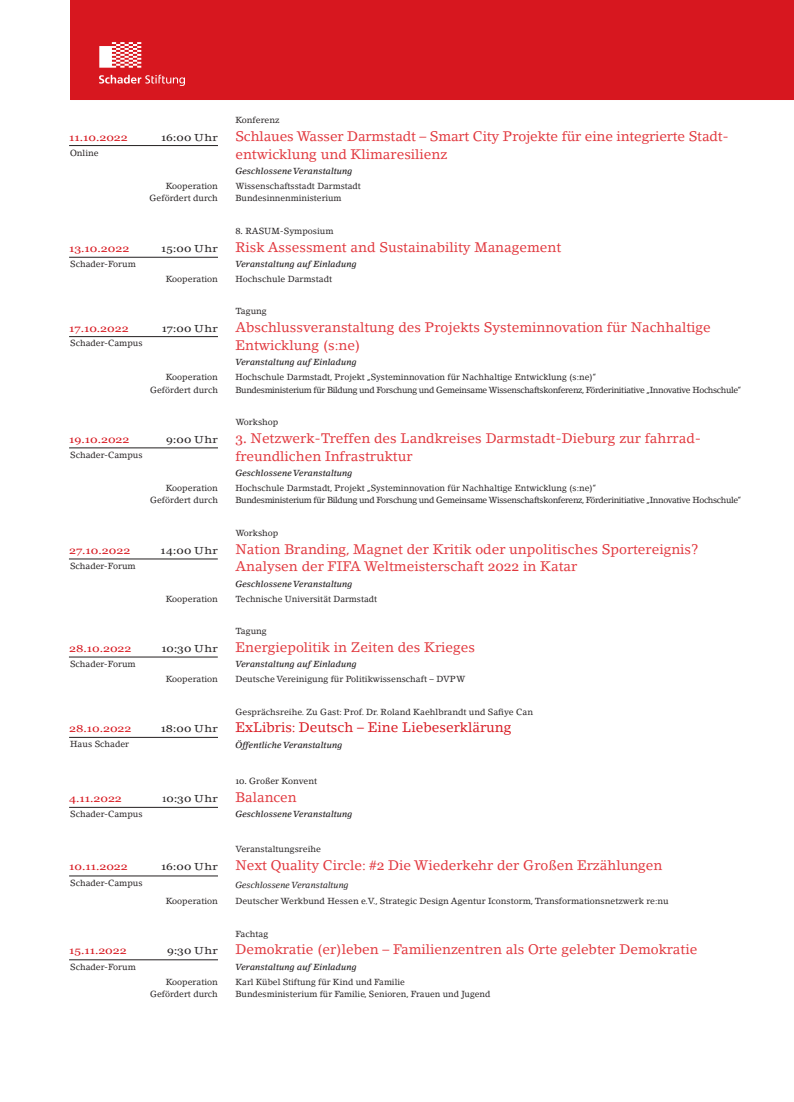
<style>
.page{position:relative;width:794px;height:1102px;background:#fff}
.page>*{position:absolute;margin:0;border:0;box-sizing:border-box;transform-origin:0 0}
.t1{font:13.75px/17.8px "Lino Letter Std";color:#e1373d}
.t2{font:13.75px "Lino Letter Std";color:#d7171f}
.t3{font:10px "Georgia";color:#d7171f;scale:1.24 1}
.t4{font:10px "Georgia";letter-spacing:.01em;color:#231f20;scale:1.2 1}
.t5{font:10px "Georgia";letter-spacing:.01em;color:#231f20}
.t6{font:8.75px "Lino Letter Std";color:#231f20}
.t7{font:8.75px "Lino Letter Std";letter-spacing:-.04em;color:#231f20}
.t8{font:italic 500 8.75px "Lino Letter Std";color:#231f20}
.t9{font:italic 8.75px "Lino Letter Std";color:#231f20}
.s1{font-family:"Lino Letter Std"}
.s2{font-family:"Georgia"}
</style>
<div class="page">
<div style="left:70px;top:0;width:724px;height:100px;background:#d7171f"></div>
<img style="left:99px;top:43px;width:85px;height:42px">
<hr style="left:69px;top:737px;width:149px;height:1px;background:#231f20">
<hr style="left:69px;top:257px;width:149px;height:1px;background:#231f20">
<hr style="left:69px;top:807px;width:149px;height:1px;background:#231f20">
<hr style="left:69px;top:876px;width:149px;height:1px;background:#231f20">
<hr style="left:69px;top:145px;width:149px;height:1px;background:#231f20">
<hr style="left:69px;top:448px;width:149px;height:1px;background:#231f20">
<hr style="left:69px;top:336px;width:149px;height:1px;background:#231f20">
<hr style="left:69px;top:559px;width:149px;height:1px;background:#231f20">
<hr style="left:69px;top:657px;width:149px;height:1px;background:#231f20">
<hr style="left:69px;top:959px;width:149px;height:1px;background:#231f20">
<p class="t6" style="left:235px;top:115px;width:46px">Konferenz</p>
<p class="t3" style="left:69px;top:131px;width:49px">11.10.2022</p>
<p class="t4" style="left:161px;top:131px;width:49px">16:00 <span class="s1">Uhr</span></p>
<p class="t1" style="left:235px;top:127px;width:495px">Schlaues Wasser Darmstadt – Smart City Projekte für eine integrierte Stadt&shy;entwicklung und Klimaresilienz</p>
<p class="t8" style="left:235px;top:166px;width:119px">Geschlossene Veranstaltung</p>
<p class="t6" style="left:166px;top:181px;width:54px">Kooperation</p>
<p class="t6" style="left:235px;top:181px;width:127px">Wissenschaftsstadt Darmstadt</p>
<p class="t6" style="left:149px;top:193px;width:70px">Gefördert durch</p>
<p class="t6" style="left:235px;top:193px;width:108px">Bundesinnenministerium</p>
<p class="t6" style="left:235px;top:226px;width:100px"><span class="s2">8.</span> RASUM-Symposium</p>
<p class="t3" style="left:69px;top:242px;width:50px">13.10.2022</p>
<p class="t4" style="left:161px;top:242px;width:49px">15:00 <span class="s1">Uhr</span></p>
<p class="t1" style="left:235px;top:238px;width:327px">Risk Assessment and Sustainability Management</p>
<p class="t8" style="left:235px;top:259px;width:123px">Veranstaltung auf Einladung</p>
<p class="t6" style="left:166px;top:274px;width:54px">Kooperation</p>
<p class="t6" style="left:235px;top:274px;width:98px">Hochschule Darmstadt</p>
<p class="t6" style="left:235px;top:306px;width:33px">Tagung</p>
<p class="t3" style="left:69px;top:323px;width:50px">17.10.2022</p>
<p class="t4" style="left:162px;top:323px;width:48px">17:00 <span class="s1">Uhr</span></p>
<p class="t1" style="left:235px;top:318px;width:477px">Abschlussveranstaltung des Projekts Systeminnovation für Nachhaltige</p>
<p class="t1" style="left:235px;top:336px;width:127px">Entwicklung (s:ne)</p>
<p class="t8" style="left:235px;top:357px;width:123px">Veranstaltung auf Einladung</p>
<p class="t6" style="left:166px;top:372px;width:54px">Kooperation</p>
<p class="t6" style="left:235px;top:372px;width:362px">Hochschule Darmstadt, Projekt „Systeminnovation für Nachhaltige Entwicklung (s:ne)“</p>
<p class="t6" style="left:150px;top:384px;width:69px">Gefördert durch</p>
<p class="t7" style="left:235px;top:384px;width:507px">Bundesministerium für Bildung und Forschung und Gemeinsame Wissenschaftskonferenz, Förderinitiative „Innovative Hochschule“</p>
<p class="t6" style="left:235px;top:417px;width:45px">Workshop</p>
<p class="t3" style="left:69px;top:433px;width:50px">19.10.2022</p>
<p class="t4" style="left:166px;top:433px;width:45px">9:00 <span class="s1">Uhr</span></p>
<p class="t1" style="left:235px;top:429px;width:467px"><span class="s2">3.</span> Netzwerk-Treffen des Landkreises Darmstadt-Dieburg zur fahrrad-</p>
<p class="t1" style="left:235px;top:447px;width:178px">freundlichen Infrastruktur</p>
<p class="t8" style="left:235px;top:468px;width:119px">Geschlossene Veranstaltung</p>
<p class="t6" style="left:166px;top:483px;width:54px">Kooperation</p>
<p class="t6" style="left:235px;top:483px;width:362px">Hochschule Darmstadt, Projekt „Systeminnovation für Nachhaltige Entwicklung (s:ne)“</p>
<p class="t6" style="left:150px;top:495px;width:69px">Gefördert durch</p>
<p class="t7" style="left:235px;top:495px;width:507px">Bundesministerium für Bildung und Forschung und Gemeinsame Wissenschaftskonferenz, Förderinitiative „Innovative Hochschule“</p>
<p class="t6" style="left:235px;top:528px;width:45px">Workshop</p>
<p class="t3" style="left:69px;top:544px;width:51px">27.10.2022</p>
<p class="t4" style="left:161px;top:544px;width:49px">14:00 <span class="s1">Uhr</span></p>
<p class="t1" style="left:235px;top:540px;width:465px">Nation Branding, Magnet der Kritik oder unpolitisches Sportereignis?</p>
<p class="t1" style="left:235px;top:558px;width:343px">Analysen der FIFA Weltmeisterschaft <span class="s2">2022</span> in Katar</p>
<p class="t8" style="left:235px;top:578px;width:119px">Geschlossene Veranstaltung</p>
<p class="t6" style="left:166px;top:593px;width:54px">Kooperation</p>
<p class="t6" style="left:235px;top:593px;width:143px">Technische Universität Darmstadt</p>
<p class="t6" style="left:235px;top:626px;width:33px">Tagung</p>
<p class="t3" style="left:69px;top:642px;width:52px">28.10.2022</p>
<p class="t4" style="left:161px;top:642px;width:49px">10:30 <span class="s1">Uhr</span></p>
<p class="t1" style="left:235px;top:638px;width:241px">Energiepolitik in Zeiten des Krieges</p>
<p class="t8" style="left:235px;top:659px;width:123px">Veranstaltung auf Einladung</p>
<p class="t6" style="left:166px;top:674px;width:54px">Kooperation</p>
<p class="t6" style="left:235px;top:674px;width:231px">Deutsche Vereinigung für Politikwissenschaft – DVPW</p>
<p class="t6" style="left:235px;top:706px;width:299px">Gesprächsreihe. Zu Gast: Prof. Dr. Roland Kaehlbrandt und Safiye Can</p>
<p class="t3" style="left:69px;top:723px;width:52px">28.10.2022</p>
<p class="t4" style="left:161px;top:723px;width:49px">18:00 <span class="s1">Uhr</span></p>
<p class="t2" style="left:235px;top:719px;width:277px">ExLibris: Deutsch – Eine Liebeserklärung</p>
<p class="t8" style="left:235px;top:739px;width:108px">Öffentliche Veranstaltung</p>
<p class="t6" style="left:235px;top:776px;width:83px"><span class="s2">10.</span> Großer Konvent</p>
<p class="t3" style="left:69px;top:793px;width:44px">4.11.2022</p>
<p class="t5" style="left:162px;top:793px;width:57px">10:30 <span class="s1">Uhr</span></p>
<p class="t1" style="left:235px;top:788px;width:63px">Balancen</p>
<p class="t8" style="left:235px;top:809px;width:119px">Geschlossene Veranstaltung</p>
<p class="t6" style="left:235px;top:844px;width:87px">Veranstaltungsreihe</p>
<p class="t3" style="left:69px;top:861px;width:49px">10.11.2022</p>
<p class="t4" style="left:161px;top:861px;width:49px">16:00 <span class="s1">Uhr</span></p>
<p class="t1" style="left:235px;top:856px;width:428px">Next Quality Circle: #<span class="s2">2</span> Die Wiederkehr der Großen Erzählungen</p>
<p class="t9" style="left:235px;top:880px;width:115px">Geschlossene Veranstaltung</p>
<p class="t6" style="left:166px;top:896px;width:54px">Kooperation</p>
<p class="t6" style="left:235px;top:896px;width:435px">Deutscher Werkbund Hessen e.V., Strategic Design Agentur Iconstorm, Transformationsnetzwerk re:nu</p>
<p class="t6" style="left:235px;top:928px;width:34px">Fachtag</p>
<p class="t3" style="left:69px;top:945px;width:48px">15.11.2022</p>
<p class="t4" style="left:167px;top:945px;width:44px">9:30 <span class="s1">Uhr</span></p>
<p class="t1" style="left:235px;top:941px;width:463px">Demokratie (er)leben – Familienzentren als Orte gelebter Demokratie</p>
<p class="t8" style="left:235px;top:961px;width:123px">Veranstaltung auf Einladung</p>
<p class="t6" style="left:166px;top:976px;width:54px">Kooperation</p>
<p class="t6" style="left:235px;top:976px;width:171px">Karl Kübel Stiftung für Kind und Familie</p>
<p class="t6" style="left:150px;top:989px;width:69px">Gefördert durch</p>
<p class="t6" style="left:235px;top:989px;width:256px">Bundesministerium für Familie, Senioren, Frauen und Jugend</p>
<p class="t6" style="left:70px;top:147px;width:30px">Online</p>
<p class="t6" style="left:70px;top:259px;width:67px">Schader-Forum</p>
<p class="t6" style="left:70px;top:338px;width:74px">Schader-Campus</p>
<p class="t6" style="left:70px;top:449px;width:74px">Schader-Campus</p>
<p class="t6" style="left:70px;top:560px;width:67px">Schader-Forum</p>
<p class="t6" style="left:70px;top:658px;width:67px">Schader-Forum</p>
<p class="t6" style="left:70px;top:739px;width:60px">Haus Schader</p>
<p class="t6" style="left:70px;top:809px;width:74px">Schader-Campus</p>
<p class="t6" style="left:70px;top:878px;width:74px">Schader-Campus</p>
<p class="t6" style="left:70px;top:961px;width:67px">Schader-Forum</p>
</div>
